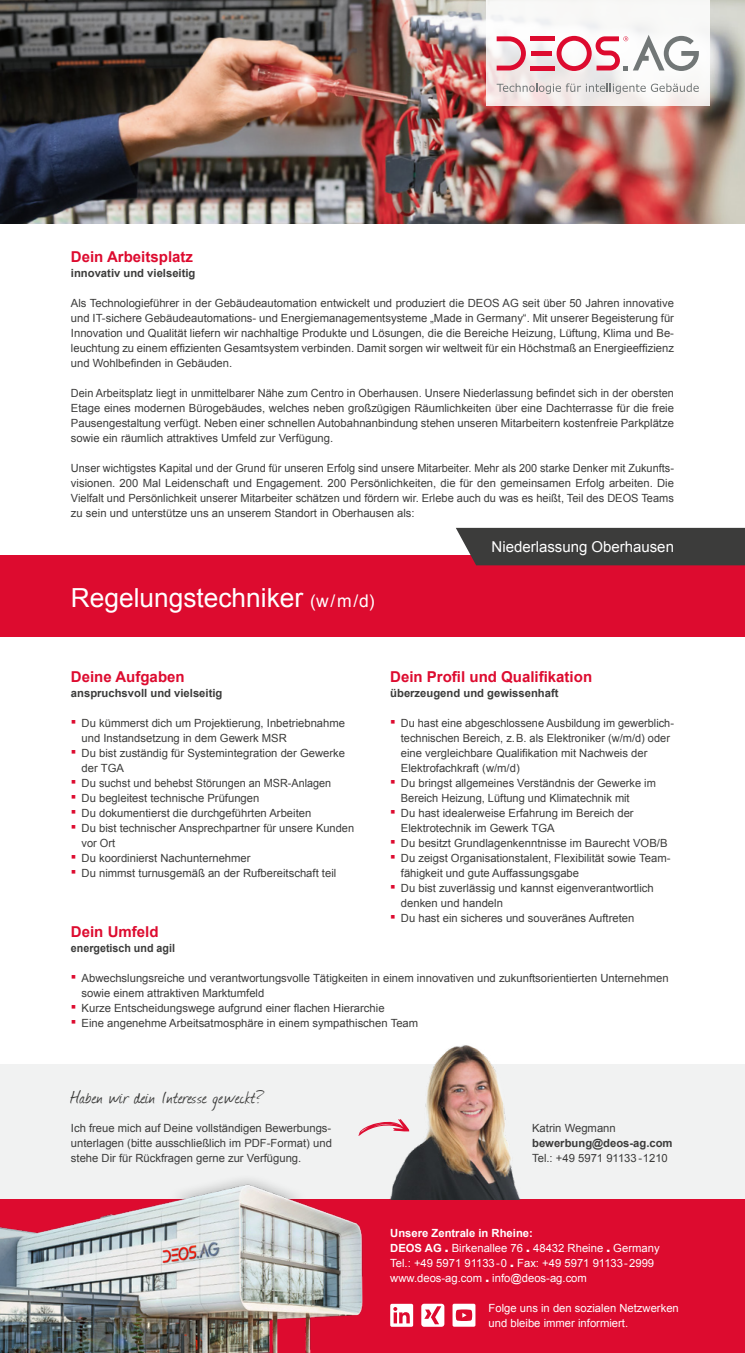
<style>
.page{position:relative;width:745px;height:1353px;background:#fff}
.page>*{position:absolute;margin:0;border:0;box-sizing:border-box;transform-origin:0 0}
.t1{font:26.25px "Arial";color:#fff}
.t2{font:21.25px "Journal";letter-spacing:.015em;color:#3c3c3b}
.t3{font:700 15px "Arial";color:#dd0b2f}
.t4{font:15px "Arial";color:#fff}
.t5{font:11.25px/15px "Arial";color:#3c3c3b}
.t6{font:11.25px/15px "Arial";color:#fff}
.t7{font:700 11.25px "Arial";color:#3c3c3b}
.t8{font:700 11.25px "Arial";color:#3c3c3b;scale:.95 1}
.s1{font-size:17.5px}
.s2{font-size:15.75px;color:#dd0b2f}
.s3{font-weight:700}
.s4{font-weight:900}
</style>
<div class="page">
<img style="left:0;top:0;width:744px;height:223px">
<div style="left:0;top:555px;width:744px;height:82px;background:#dd0b2f"></div>
<svg style="left:485px;top:0;width:224px;height:106px;fill:#f8f7f6"></svg>
<svg style="left:496px;top:36px;width:29px;height:34px"></svg>
<div style="left:530px;top:36px;width:24px;height:5px;background:#dd0b2f"></div>
<div style="left:530px;top:51px;width:21px;height:5px;background:#dd0b2f"></div>
<hr style="left:530px;top:66px;width:24px;height:4px;background:#dd0b2f">
<svg style="left:556px;top:35px;width:142px;height:36px"></svg>
<svg style="left:496px;top:83px;width:202px;height:11px"></svg>
<div style="left:456px;top:528px;width:288px;height:37px;background:#3c3c3b"></div>
<div style="left:0;top:1064px;width:744px;height:135px;background:#f1f2f2"></div>
<div style="left:0;top:1199px;width:744px;height:154px;background:#dd0b2f"></div>
<img style="left:0;top:1179px;width:363px;height:174px">
<svg style="left:358px;top:1123px;width:20px;height:13px"></svg>
<div style="left:421px;top:1303px;width:23px;height:23px;background:#fff;border-radius:3px"></div>
<svg style="left:424px;top:1306px;width:17px;height:18px"></svg>
<div style="left:390px;top:1304px;width:23px;height:22px;background:#fff;border-radius:2px"></div>
<svg style="left:393px;top:1307px;width:16px;height:16px"></svg>
<div style="left:452px;top:1303px;width:23px;height:23px;background:#fff;border-radius:2px"></div>
<svg style="left:455px;top:1309px;width:17px;height:12px"></svg>
<img style="left:378px;top:1045px;width:142px;height:154px">
<h3 class="t3" style="left:71px;top:246px;width:123px">Dein Arbeitsplatz</h3>
<p class="t7" style="left:71px;top:265px;width:126px">innovativ und vielseitig</p>
<p class="t5" style="left:71px;top:295px;width:604px;text-align:justify">Als Technologieführer in der Gebäudeautomation entwickelt und produziert die DEOS AG seit über 50 Jahren innovative und IT-sichere Gebäudeautomations- und Energiemanagementsysteme „Made in Germany“. Mit unserer Begeisterung für Innovation und Qualität liefern wir nachhaltige Produkte und Lösungen, die die Bereiche Heizung, Lüftung, Klima und Be&shy;leuchtung zu einem effizienten Gesamtsystem verbinden. Damit sorgen wir weltweit für ein Höchstmaß an Energieeffizienz und Wohlbefinden in Gebäuden.</p>
<p class="t5" style="left:71px;top:385px;width:604px;text-align:justify">Dein Arbeitsplatz liegt in unmittelbarer Nähe zum Centro in Oberhausen. Unsere Niederlassung befindet sich in der obersten Etage eines modernen Bürogebäudes, welches neben großzügigen Räumlichkeiten über eine Dachterrasse für die freie Pausengestaltung verfügt. Neben einer schnellen Autobahnanbindung stehen unseren Mitarbeitern kostenfreie Parkplätze sowie ein räumlich attraktives Umfeld zur Verfügung.</p>
<p class="t5" style="left:71px;top:460px;width:604px;text-align:justify">Unser wichtigstes Kapital und der Grund für unseren Erfolg sind unsere Mitarbeiter. Mehr als 200 starke Denker mit Zukunfts&shy;visionen. 200 Mal Leidenschaft und Engagement. 200 Persönlichkeiten, die für den gemeinsamen Erfolg arbeiten. Die Vielfalt und Persönlichkeit unserer Mitarbeiter schätzen und fördern wir. Erlebe auch du was es heißt, Teil des DEOS Teams zu sein und unterstütze uns an unserem Standort in Oberhausen als:</p>
<h1 class="t1" style="left:71px;top:580px;width:305px">Regelungstechniker <span class="s1">(w/m/d)</span></h1>
<h3 class="t4" style="left:491px;top:537px;width:184px">Niederlassung Oberhausen</h3>
<h3 class="t3" style="left:71px;top:666px;width:115px">Deine Aufgaben</h3>
<p class="t7" style="left:71px;top:685px;width:153px">anspruchsvoll und vielseitig</p>
<p class="t5" style="left:82px;top:715px;width:265px;text-indent:-11px"><span class="s2">▪</span> Du kümmerst dich um Projektierung, Inbetriebnahme und Instandsetzung in dem Gewerk MSR</p>
<p class="t5" style="left:82px;top:745px;width:265px;text-indent:-11px"><span class="s2">▪</span> Du bist zuständig für Systemintegration der Gewerke der TGA</p>
<p class="t5" style="left:71px;top:775px;width:261px"><span class="s2">▪</span> Du suchst und behebst Störungen an MSR-Anlagen</p>
<p class="t5" style="left:71px;top:790px;width:190px"><span class="s2">▪</span> Du begleitest technische Prüfungen</p>
<p class="t5" style="left:71px;top:805px;width:242px"><span class="s2">▪</span> Du dokumentierst die durchgeführten Arbeiten</p>
<p class="t5" style="left:81px;top:820px;width:274px;text-indent:-11px"><span class="s2">▪</span> Du bist technischer Ansprechpartner für unsere Kunden vor Ort</p>
<p class="t5" style="left:71px;top:850px;width:181px"><span class="s2">▪</span> Du koordinierst Nachunternehmer</p>
<p class="t5" style="left:71px;top:865px;width:267px"><span class="s2">▪</span> Du nimmst turnusgemäß an der Rufbereitschaft teil</p>
<h3 class="t3" style="left:390px;top:666px;width:203px">Dein Profil und Qualifikation</h3>
<p class="t7" style="left:390px;top:685px;width:170px">überzeugend und gewissenhaft</p>
<p class="t5" style="left:400px;top:715px;width:274px;text-indent:-11px"><span class="s2">▪</span> Du hast eine abgeschlossene Ausbildung im gewerblich&shy;technischen Bereich, z.B. als Elektroniker (w/m/d) oder eine vergleichbare Qualifikation mit Nachweis der Elektrofachkraft (w/m/d)</p>
<p class="t5" style="left:400px;top:775px;width:256px;text-indent:-11px"><span class="s2">▪</span> Du bringst allgemeines Verständnis der Gewerke im<br>Bereich Heizung, Lüftung und Klimatechnik mit</p>
<p class="t5" style="left:400px;top:805px;width:234px;text-indent:-11px"><span class="s2">▪</span> Du hast idealerweise Erfahrung im Bereich der<br>Elektrotechnik im Gewerk TGA</p>
<p class="t5" style="left:390px;top:835px;width:279px"><span class="s2">▪</span> Du besitzt Grundlagenkenntnisse im Baurecht VOB/B</p>
<p class="t5" style="left:400px;top:850px;width:271px;text-indent:-11px"><span class="s2">▪</span> Du zeigst Organisationstalent, Flexibilität sowie Team&shy;fähigkeit und gute Auffassungsgabe</p>
<p class="t5" style="left:400px;top:880px;width:254px;text-indent:-11px"><span class="s2">▪</span> Du bist zuverlässig und kannst eigenverantwortlich denken und handeln</p>
<p class="t5" style="left:390px;top:910px;width:245px"><span class="s2">▪</span> Du hast ein sicheres und souveränes Auftreten</p>
<h3 class="t3" style="left:71px;top:921px;width:89px">Dein Umfeld</h3>
<p class="t8" style="left:71px;top:940px;width:111px">energetisch und agil</p>
<p class="t5" style="left:82px;top:970px;width:588px;text-indent:-11px"><span class="s2">▪</span> Abwechslungsreiche und verantwortungsvolle Tätigkeiten in einem innovativen und zukunftsorientierten Unternehmen sowie einem attraktiven Marktumfeld</p>
<p class="t5" style="left:71px;top:1000px;width:315px"><span class="s2">▪</span> Kurze Entscheidungswege aufgrund einer flachen Hierarchie</p>
<p class="t5" style="left:71px;top:1015px;width:348px"><span class="s2">▪</span> Eine angenehme Arbeitsatmosphäre in einem sympathischen Team</p>
<h2 class="t2" style="left:71px;top:1082px;width:194px">Haben wir dein Interesse geweckt?</h2>
<p class="t5" style="left:71px;top:1120px;width:262px;text-align:justify">Ich freue mich auf Deine vollständigen Bewerbungs&shy;unterlagen (bitte ausschließlich im PDF-Format) und stehe Dir für Rückfragen gerne zur Verfügung.</p>
<p class="t5" style="left:531px;top:1120px;width:85px">Katrin Wegmann</p>
<p class="t7" style="left:531px;top:1135px;width:142px">bewerbung@deos-ag.com</p>
<p class="t5" style="left:531px;top:1150px;width:137px">Tel.: +49 5971 91133 -1210</p>
<p class="t6" style="left:390px;top:1225px;width:271px"><span class="s3">Unsere Zentrale in Rheine:<br>DEOS AG</span> <span class="s4">.</span> Birkenallee 76 <span class="s4">.</span> 48432 Rheine <span class="s4">.</span> Germany Tel.: +49 5971 91133-0 <span class="s4">.</span> Fax: +49 5971 91133-2999 www.deos-ag.com <span class="s4">.</span> info@deos-ag.com</p>
<p class="t6" style="left:488px;top:1300px;width:192px">Folge uns in den sozialen Netzwerken und bleibe immer informiert.</p>
</div>
